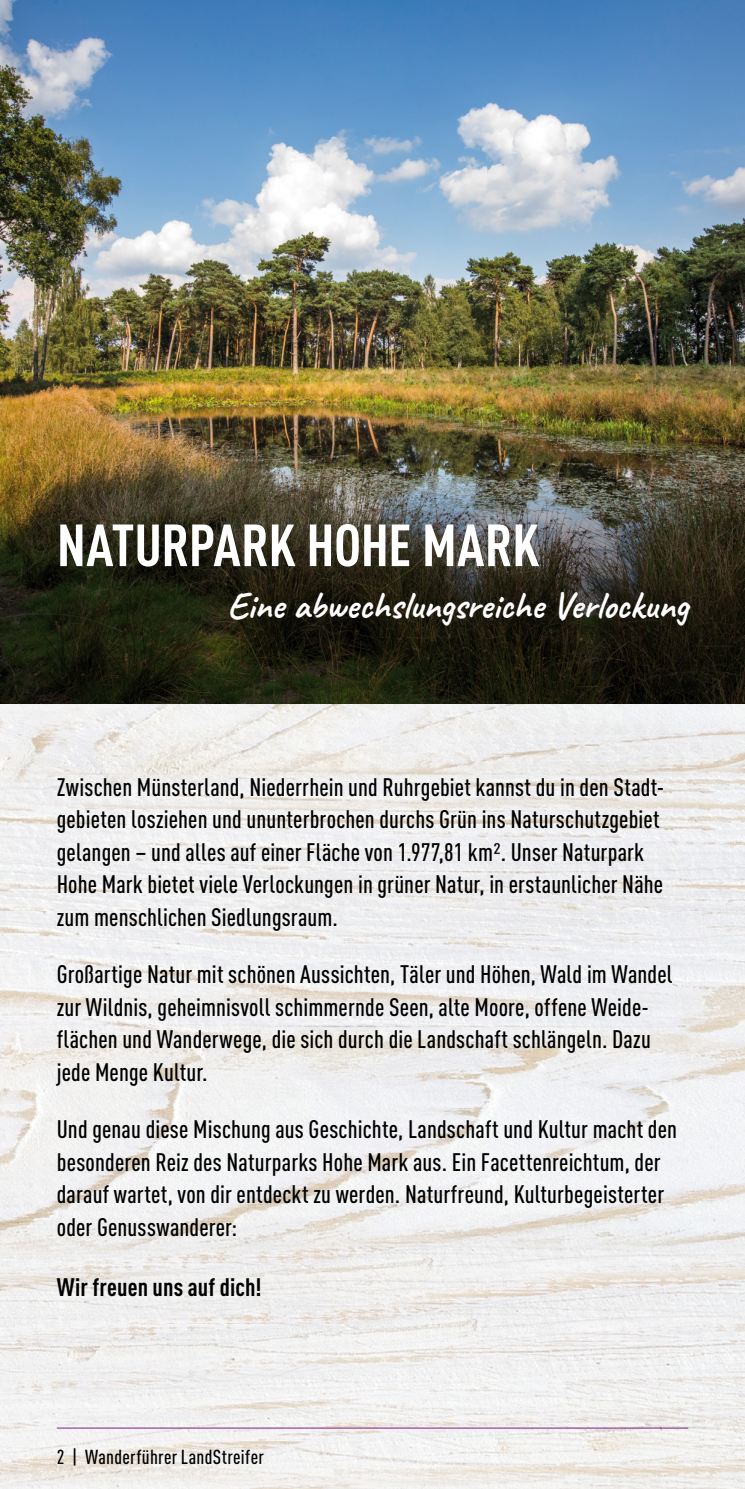
<style>
.page{position:relative;width:745px;height:1489px;background:#fff}
.page>*{position:absolute;margin:0;border:0;box-sizing:border-box;transform-origin:0 0}
.t1{font:700 58.5px "DIN Cond";letter-spacing:-.01em;color:#fff}
.t2{font:700 37.5px "Caveat";letter-spacing:-.005em;color:#fff}
.t3{font:500 25px/32.5px "DIN Cond";letter-spacing:.005em;color:#000}
.t4{font:700 25px "DIN Cond";letter-spacing:.005em;color:#000}
.t5{font:500 20px "DIN Cond";letter-spacing:.015em;color:#000}
</style>
<div class="page">
<img style="left:0;top:703px;width:744px;height:785px">
<img style="left:0;top:0;width:744px;height:478px">
<svg style="left:0;top:478px;width:744px;height:225px;background:#2f2d20"></svg>
<hr style="left:57px;top:1427px;width:630px;height:1px;background:#954a97">
<h1 class="t1" style="left:57px;top:509px;width:484px">NATURPARK HOHE MARK</h1>
<h2 class="t2" style="left:227px;top:581px;width:462px">Eine abwechslungsreiche Verlockung</h2>
<p class="t3" style="left:57px;top:770px;width:608px">Zwischen Münsterland, Niederrhein und Ruhrgebiet kannst du in den Stadt&shy;gebieten losziehen und ununterbrochen durchs Grün ins Naturschutzgebiet gelangen – und alles auf einer Fläche von 1.977,81 km². Unser Naturpark Hohe Mark bietet viele Verlockungen in grüner Natur, in erstaunlicher Nähe zum menschlichen Siedlungsraum.</p>
<p class="t3" style="left:57px;top:957px;width:616px">Großartige Natur mit schönen Aussichten, Täler und Höhen, Wald im Wandel zur Wildnis, geheimnisvoll schimmernde Seen, alte Moore, offene Weide&shy;flächen und Wanderwege, die sich durch die Landschaft schlängeln. Dazu jede Menge Kultur.</p>
<p class="t3" style="left:57px;top:1112px;width:621px">Und genau diese Mischung aus Geschichte, Landschaft und Kultur macht den besonderen Reiz des Naturparks Hohe Mark aus. Ein Facettenreichtum, der darauf wartet, von dir entdeckt zu werden. Naturfreund, Kulturbegeisterter oder Genusswanderer:</p>
<p class="t4" style="left:57px;top:1271px;width:206px">Wir freuen uns auf dich!</p>
<p class="t5" style="left:57px;top:1444px;width:208px">2 | Wanderführer LandStreifer</p>
</div>
